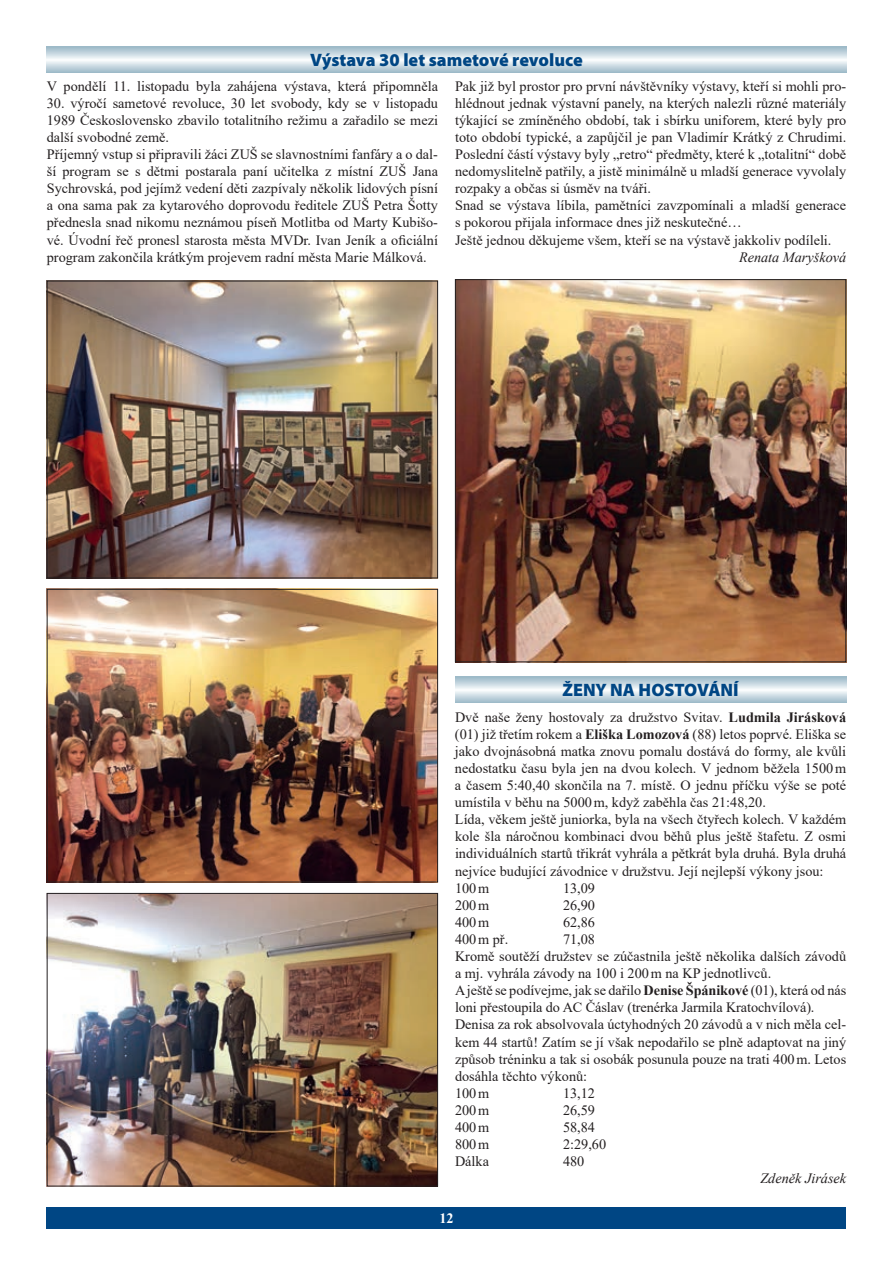
<style>
.page{position:relative;width:893px;height:1263px;background:#fff}
.page>*{position:absolute;margin:0;border:0;box-sizing:border-box;transform-origin:0 0}
.t1{font:900 18px "Myriad Pro";color:#004684}
.t2{font:14.25px/17.1px "Times New Roman";color:#231f20}
.t3{font:italic 14.25px "Times New Roman";color:#231f20}
.t4{font:700 14.25px "Times New Roman";color:#fff}
.s1{font-weight:700}
</style>
<div class="page">
<div style="left:47px;top:1208px;width:799px;height:21px;background:#004684"></div>
<svg style="left:47px;top:47px;width:799px;height:25px"></svg>
<img style="left:49px;top:591px;width:387px;height:289px">
<div style="left:47px;top:589px;width:391px;height:293px;border:1px solid #231f20"></div>
<img style="left:49px;top:895px;width:387px;height:289px">
<div style="left:47px;top:893px;width:391px;height:293px;border:1px solid #231f20"></div>
<img style="left:49px;top:283px;width:387px;height:293px">
<div style="left:47px;top:281px;width:391px;height:297px;border:1px solid #231f20"></div>
<img style="left:457px;top:281px;width:387px;height:379px">
<div style="left:455px;top:279px;width:391px;height:383px;border:1px solid #231f20"></div>
<svg style="left:455px;top:677px;width:391px;height:25px"></svg>
<p class="t1" style="left:310px;top:48px;width:274px">Výstava 30 let sametové revoluce</p>
<p class="t2" style="left:47px;top:77px;width:393px">V pondělí 11. listopadu byla zahájena výstava, která připomněla</p>
<p class="t2" style="left:47px;top:94px;width:393px">30. výročí sametové revoluce, 30 let svobody, kdy se v listopadu 1989 Československo zbavilo totalitního režimu a zařadilo se mezi další svobodné země.<br>Příjemný vstup si připravili žáci ZUŠ se slavnostními fanfáry a o dal&shy;ší program se s dětmi postarala paní učitelka z místní ZUŠ Jana Sychrovská, pod jejímž vedení děti zazpívaly několik lidových písní a ona sama pak za kytarového doprovodu ředitele ZUŠ Petra Šotty přednesla snad nikomu neznámou píseň Motlitba od Marty Kubišo&shy;vé. Úvodní řeč pronesl starosta města MVDr. Ivan Jeník a oficiální program zakončila krátkým projevem radní města Marie Málková.</p>
<p class="t2" style="left:455px;top:77px;width:393px">Pak již byl prostor pro první návštěvníky výstavy, kteří si mohli pro&shy;hlédnout jednak výstavní panely, na kterých nalezli různé materiály týkající se zmíněného období, tak i sbírku uniforem, které byly pro toto období typické, a zapůjčil je pan Vladimír Krátký z Chrudimi.<br>Poslední částí výstavy byly „retro“ předměty, které k „totalitní“ době nedomyslitelně patřily, a jistě minimálně u mladší generace vyvolaly rozpaky a občas si úsměv na tváři.<br>Snad se výstava líbila, pamětníci zavzpomínali a mladší generace s pokorou přijala informace dnes již neskutečné…<br>Ještě jednou děkujeme všem, kteří se na výstavě jakkoliv podíleli.</p>
<p class="t3" style="left:739px;top:247px;width:109px">Renata Maryšková</p>
<p class="t1" style="left:562px;top:678px;width:178px">ŽENY NA HOSTOVÁNÍ</p>
<p class="t2" style="left:455px;top:708px;width:393px">Dvě naše ženy hostovaly za družstvo Svitav. <span class="s1">Ludmila Jirásková </span>(01) již třetím rokem a <span class="s1">Eliška Lomozová</span> (88) letos poprvé. Eliška se jako dvojnásobná matka znovu pomalu dostává do formy, ale kvůli nedostatku času byla jen na dvou kolech. V jednom běžela 1500m a časem 5:40,40 skončila na 7. místě. O jednu příčku výše se poté umístila v běhu na 5000m, když zaběhla čas 21:48,20.<br>Lída, věkem ještě juniorka, byla na všech čtyřech kolech. V každém kole šla náročnou kombinaci dvou běhů plus ještě štafetu. Z osmi individuálních startů třikrát vyhrála a pětkrát byla druhá. Byla druhá nejvíce budující závodnice v družstvu. Její nejlepší výkony jsou:<br>100m</p>
<p class="t2" style="left:563px;top:879px;width:34px">13,09</p>
<p class="t2" style="left:455px;top:896px;width:36px">200m</p>
<p class="t2" style="left:563px;top:896px;width:34px">26,90</p>
<p class="t2" style="left:455px;top:913px;width:36px">400m</p>
<p class="t2" style="left:563px;top:913px;width:34px">62,86</p>
<p class="t2" style="left:455px;top:930px;width:55px">400m př.</p>
<p class="t2" style="left:455px;top:930px;width:393px;text-indent:108px">71,08<br>Kromě soutěží družstev se zúčastnila ještě několika dalších závodů a mj. vyhrála závody na 100 i 200m na KP jednotlivců.<br>A ještě se podívejme, jak se dařilo <span class="s1">Denise Špánikové</span> (01), která od nás loni přestoupila do AC Čáslav (trenérka Jarmila Kratochvílová).<br>Denisa za rok absolvovala úctyhodných 20 závodů a v nich měla cel&shy;kem 44 startů! Zatím se jí však nepodařilo se plně adaptovat na jiný způsob tréninku a tak si osobák posunula pouze na trati 400m. Letos dosáhla těchto výkonů:<br>100m</p>
<p class="t2" style="left:563px;top:1084px;width:34px">13,12</p>
<p class="t2" style="left:455px;top:1101px;width:36px">200m</p>
<p class="t2" style="left:563px;top:1101px;width:34px">26,59</p>
<p class="t2" style="left:455px;top:1118px;width:36px">400m</p>
<p class="t2" style="left:563px;top:1118px;width:34px">58,84</p>
<p class="t2" style="left:455px;top:1135px;width:36px">800m</p>
<p class="t2" style="left:563px;top:1135px;width:45px">2:29,60</p>
<p class="t2" style="left:455px;top:1152px;width:36px">Dálka</p>
<p class="t2" style="left:563px;top:1152px;width:23px">480</p>
<p class="t3" style="left:760px;top:1169px;width:87px">Zdeněk Jirásek</p>
<p class="t4" style="left:439px;top:1208px;width:16px">12</p>
</div>
